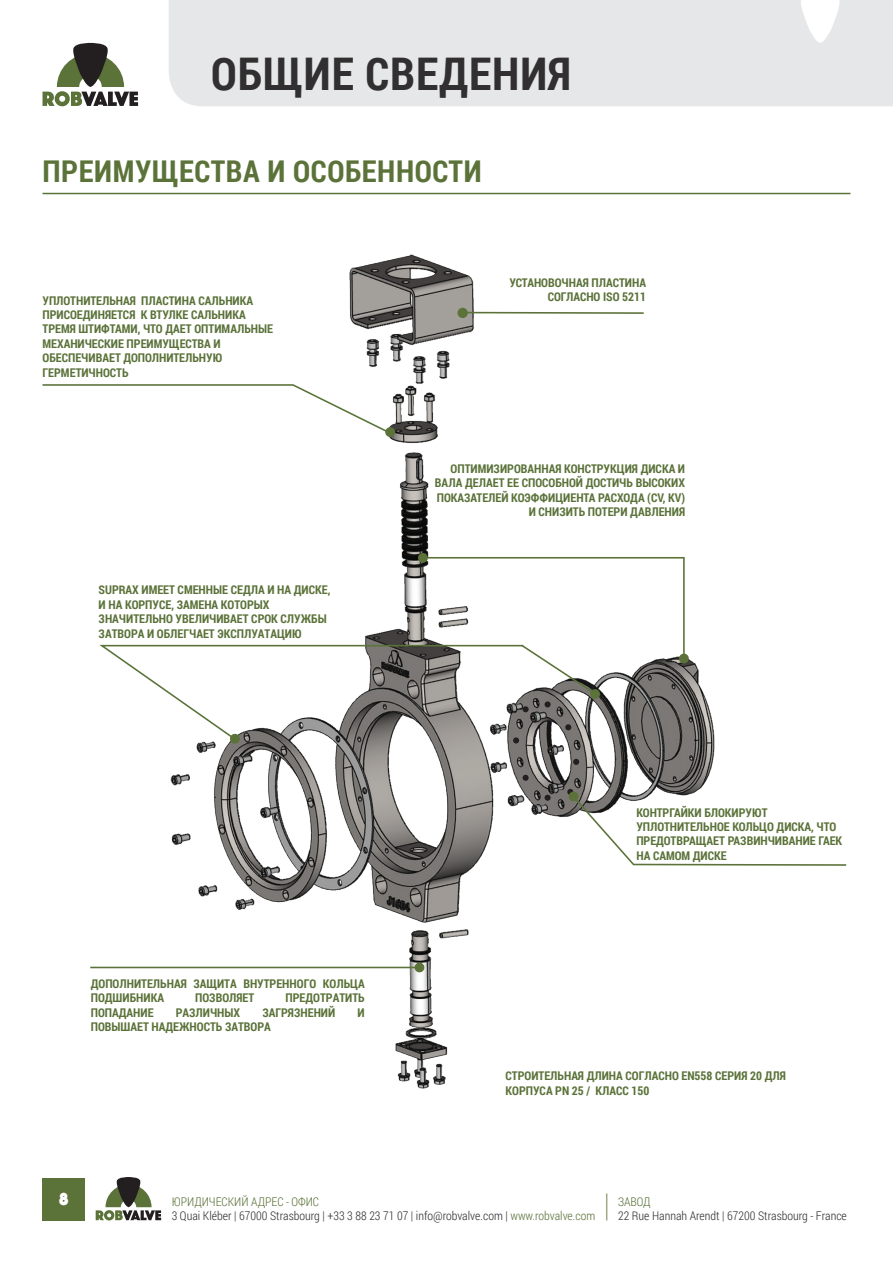
<style>
.page{position:relative;width:893px;height:1263px;background:#fff}
.page>*{position:absolute;margin:0;border:0;box-sizing:border-box;transform-origin:0 0}
.t1{font:700 45px "Roboto Condensed";letter-spacing:.02em;color:#312f30}
.t2{font:700 30px "Roboto Condensed";letter-spacing:.02em;color:#5b7239}
.t3{font:18px "Phosphate Solid";color:#fff}
.t4{font:700 12px/14.4px "Roboto Condensed";color:#5b7239}
.t5{font:300 12px "Roboto Condensed";color:#312f30}
.t6{font:300 12px "Roboto Condensed";color:#5b7239}
.s1{color:#5b7239}
</style>
<div class="page">
<hr style="left:43px;top:193px;width:807px;height:1px;background:#5b7239">
<div style="left:169px;top:0;width:724px;height:106px;background:#e6e7e9"></div>
<svg style="left:43px;top:43px;width:95px;height:63px"></svg>
<svg style="left:799px;top:0;width:42px;height:43px"></svg>
<svg style="left:96px;top:1177px;width:65px;height:43px"></svg>
<div style="left:43px;top:1178px;width:42px;height:42px;background:#5b7239"></div>
<svg style="left:606px;top:1193px;width:1px;height:27px"></svg>
<img style="left:151px;top:254px;width:564px;height:835px">
<svg style="left:545px;top:795px;width:6px;height:6px"></svg>
<svg style="left:523px;top:775px;width:6px;height:6px"></svg>
<svg style="left:573px;top:759px;width:6px;height:6px"></svg>
<svg style="left:567px;top:789px;width:280px;height:77px"></svg>
<hr style="left:90px;top:967px;width:329px;height:1px;background:#5b7239">
<svg style="left:414px;top:962px;width:11px;height:11px"></svg>
<div style="left:385px;top:427px;width:10px;height:10px;background:#5b7239;border-radius:50%"></div>
<svg style="left:42px;top:383px;width:349px;height:51px"></svg>
<svg style="left:99px;top:552px;width:590px;height:192px"></svg>
<svg style="left:468px;top:311px;width:177px;height:4px"></svg>
<div style="left:457px;top:308px;width:11px;height:10px;background:#5b7239;border-radius:50%"></div>
<p class="t1" style="left:211px;top:42px;width:361px">ОБЩИЕ СВЕДЕНИЯ</p>
<p class="t2" style="left:43px;top:150px;width:441px">ПРЕИМУЩЕСТВА И ОСОБЕННОСТИ</p>
<p class="t4" style="left:43px;top:293px;width:232px">УПЛОТНИТЕЛЬНАЯ ПЛАСТИНА САЛЬНИКА<br>ПРИСОЕДИНЯЕТСЯ К ВТУЛКЕ САЛЬНИКА<br>ТРЕМЯ ШТИФТАМИ, ЧТО ДАЕТ ОПТИМАЛЬНЫЕ<br>МЕХАНИЧЕСКИЕ ПРЕИМУЩЕСТВА И<br>ОБЕСПЕЧИВАЕТ ДОПОЛНИТЕЛЬНУЮ<br>ГЕРМЕТИЧНОСТЬ</p>
<p class="t4" style="left:509px;top:275px;width:138px;text-align:right">УСТАНОВОЧНАЯ ПЛАСТИНА<br>СОГЛАСНО ISO 5211</p>
<p class="t4" style="left:99px;top:582px;width:233px">SUPRAX ИМЕЕТ СМЕННЫЕ СЕДЛА И НА ДИСКЕ, И НА КОРПУСЕ, ЗАМЕНА КОТОРЫХ ЗНАЧИТЕЛЬНО УВЕЛИЧИВАЕТ СРОК СЛУЖБЫ ЗАТВОРА И ОБЛЕГЧАЕТ ЭКСПЛУАТАЦИЮ</p>
<p class="t4" style="left:91px;top:976px;width:275px">ДОПОЛНИТЕЛЬНАЯ ЗАЩИТА ВНУТРЕННОГО КОЛЬЦА<br>ПОДШИБНИКА</p>
<p class="t4" style="left:195px;top:990px;width:61px">ПОЗВОЛЯЕТ</p>
<p class="t4" style="left:286px;top:990px;width:81px">ПРЕДОТРАТИТЬ</p>
<p class="t4" style="left:91px;top:1005px;width:64px">ПОПАДАНИЕ</p>
<p class="t4" style="left:176px;top:1005px;width:66px">РАЗЛИЧНЫХ</p>
<p class="t4" style="left:262px;top:1005px;width:74px">ЗАГРЯЗНЕНИЙ</p>
<p class="t4" style="left:357px;top:1005px;width:9px">И</p>
<p class="t4" style="left:91px;top:1019px;width:182px">ПОВЫШАЕТ НАДЕЖНОСТЬ ЗАТВОРА</p>
<p class="t4" style="left:435px;top:461px;width:252px;text-align:right">ОПТИМИЗИРОВАННАЯ КОНСТРУКЦИЯ ДИСКА И ВАЛА ДЕЛАЕТ ЕЕ СПОСОБНОЙ ДОСТИЧЬ ВЫСОКИХ ПОКАЗАТЕЛЕЙ КОЭФФИЦИЕНТА РАСХОДА (CV, KV)<br>И СНИЗИТЬ ПОТЕРИ ДАВЛЕНИЯ</p>
<p class="t4" style="left:636px;top:804px;width:207px">КОНТРГАЙКИ БЛОКИРУЮТ<br>УПЛОТНИТЕЛЬНОЕ КОЛЬЦО ДИСКА, ЧТО<br>ПРЕДОТВРАЩАЕТ РАЗВИНЧИВАНИЕ ГАЕК<br>НА САМОМ ДИСКЕ</p>
<p class="t4" style="left:506px;top:1068px;width:282px">СТРОИТЕЛЬНАЯ ДЛИНА СОГЛАСНО EN558 СЕРИЯ 20 ДЛЯ<br>КОРПУСА PN 25 / КЛАСС 150</p>
<p class="t3" style="left:59px;top:1186px;width:11px">8</p>
<p class="t6" style="left:172px;top:1193px;width:149px">ЮРИДИЧЕСКИЙ АДРЕС - ОФИС</p>
<p class="t5" style="left:172px;top:1208px;width:425px">3 Quai Kléber | 67000 Strasbourg | +33 3 88 23 71 07 | info@robvalve.com | <span class="s1">www.robvalve.com</span></p>
<p class="t6" style="left:618px;top:1193px;width:34px">ЗАВОД</p>
<p class="t5" style="left:618px;top:1208px;width:230px">22 Rue Hannah Arendt | 67200 Strasbourg - France</p>
</div>
